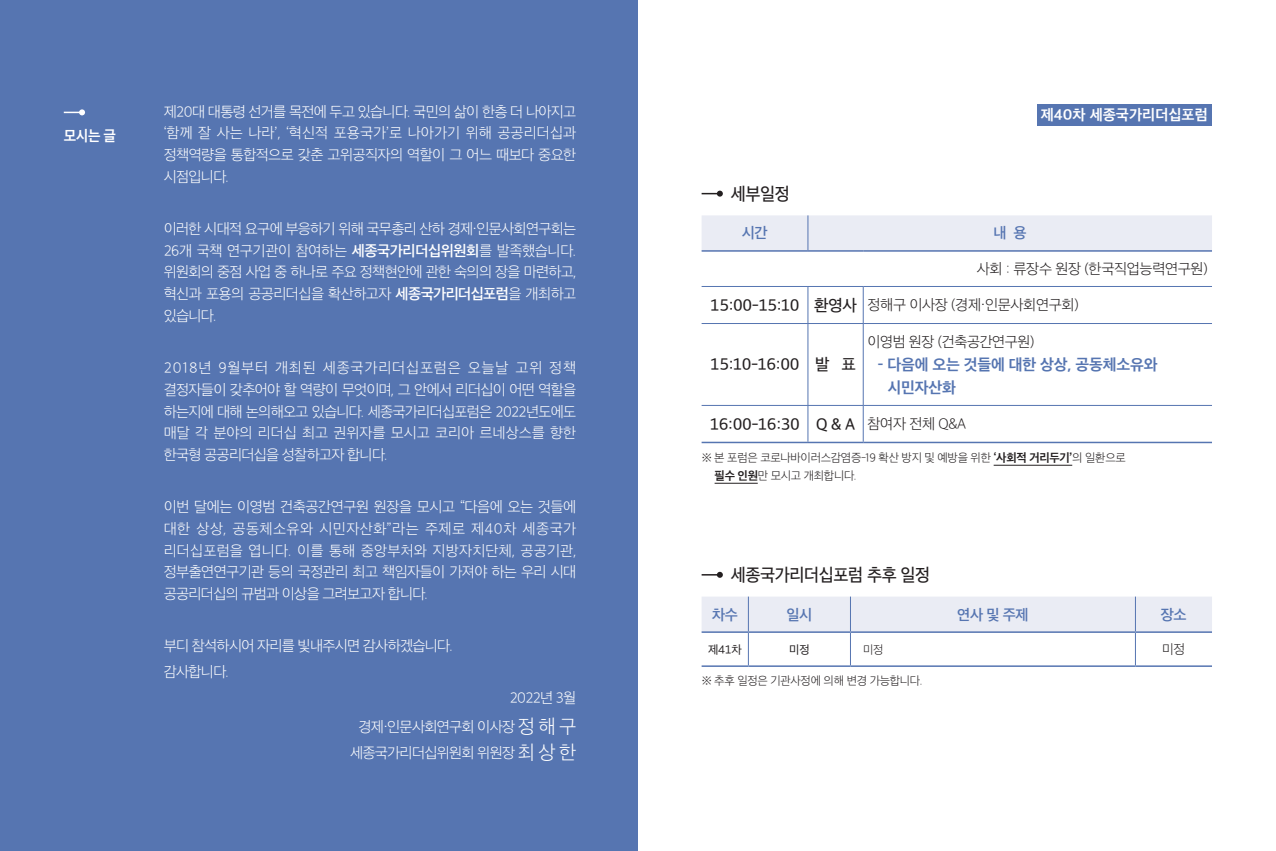
<style>
.page{position:relative;width:1276px;height:851px;background:#fff}
.page>*{position:absolute;margin:0;border:0;box-sizing:border-box;transform-origin:0 0}
.ÙÅÁ_Û{font:17.25px "SD Gothic Neoa e Md";letter-spacing:-.025em;color:#231f20;scale:.95 1}
.ÙÅÁ_Û-2{font:15.75px "SD Gothic Neoa Uni e Md";letter-spacing:-.025em;color:#231f20}
.ÙÅÁ_Û-3{font:15.75px "SD Gothic Neoa e Md";color:#231f20}
.ÙÅÁ_Û-4{font:15px/22.8px "SD Gothic Neoa g Bd";letter-spacing:-.01em;color:#5675b1}
.t1{font:14.25px/21.8px "SD Gothic Neoa b Ult Lt";letter-spacing:-.05em;color:#fff;text-align:justify}
.ÙÅÁ_Û-5{font:14.25px "SD Gothic Neoa b Ult Lt";letter-spacing:-.025em;color:#231f20}
.ÙÅÁ_Û-6{font:14.25px "SD Gothic Neoa f Sm";letter-spacing:-.025em;color:#5675b1}
.t2{font:14.25px "SD Gothic Neoa g Bd";color:#fff}
.t3{font:14.25px "SD Gothic Neoa g Bd";color:#fff;scale:.95 1}
.ÙÅÁ_Û-7{font:12.75px "SD Gothic Neoa b Ult Lt";color:#231f20}
.ÙÅÁ_Û-8{font:11.25px/18px "SD Gothic Neoa b Ult Lt";letter-spacing:-.025em;color:#231f20}
.ÙÅÁ_Û-9{font:11.25px "SD Gothic Neoa Uni d Rg";letter-spacing:-.025em;color:#231f20}
.s1{font-family:"SD Gothic Neoa f Sm"}
.s2{font-size:18.75px}
.s3{font-family:"SD Gothic Neoa g Bd"}
</style>
<div class="page">
<div style="left:0;top:0;width:638px;height:850px;background:#5675b1"></div>
<svg style="left:64px;top:109px;width:21px;height:6px"></svg>
<hr style="left:993px;top:465px;width:79px;height:1px;background:#231f20">
<hr style="left:714px;top:483px;width:44px;height:1px;background:#231f20">
<svg style="left:701px;top:191px;width:22px;height:6px"></svg>
<div style="left:702px;top:215px;width:510px;height:35px;background:#eaecf4"></div>
<hr style="left:807px;top:215px;width:1px;height:35px;background:#5675b1">
<hr style="left:701px;top:250px;width:107px;height:2px;background:#5675b1">
<hr style="left:808px;top:250px;width:55px;height:2px;background:#5675b1">
<hr style="left:863px;top:250px;width:349px;height:2px;background:#5675b1">
<hr style="left:701px;top:286px;width:107px;height:1px;background:#5675b1">
<hr style="left:701px;top:323px;width:107px;height:1px;background:#5675b1">
<hr style="left:701px;top:405px;width:107px;height:1px;background:#5675b1">
<hr style="left:807px;top:286px;width:1px;height:37px;background:#5675b1">
<hr style="left:807px;top:323px;width:1px;height:82px;background:#5675b1">
<hr style="left:807px;top:405px;width:1px;height:36px;background:#5675b1">
<hr style="left:808px;top:286px;width:55px;height:1px;background:#5675b1">
<hr style="left:808px;top:323px;width:55px;height:1px;background:#5675b1">
<hr style="left:808px;top:405px;width:55px;height:1px;background:#5675b1">
<hr style="left:863px;top:286px;width:1px;height:37px;background:#5675b1">
<hr style="left:863px;top:323px;width:1px;height:82px;background:#5675b1">
<hr style="left:863px;top:405px;width:1px;height:36px;background:#5675b1">
<hr style="left:863px;top:286px;width:349px;height:1px;background:#5675b1">
<hr style="left:863px;top:323px;width:349px;height:1px;background:#5675b1">
<hr style="left:863px;top:405px;width:349px;height:1px;background:#5675b1">
<hr style="left:701px;top:441px;width:107px;height:2px;background:#5675b1">
<hr style="left:808px;top:441px;width:55px;height:2px;background:#5675b1">
<hr style="left:863px;top:441px;width:349px;height:2px;background:#5675b1">
<svg style="left:701px;top:571px;width:22px;height:6px"></svg>
<div style="left:702px;top:596px;width:510px;height:35px;background:#eaecf4"></div>
<hr style="left:748px;top:632px;width:1px;height:33px;background:#5675b1">
<hr style="left:850px;top:632px;width:1px;height:33px;background:#5675b1">
<hr style="left:1135px;top:632px;width:1px;height:33px;background:#5675b1">
<hr style="left:748px;top:596px;width:1px;height:35px;background:#5675b1">
<hr style="left:850px;top:596px;width:1px;height:35px;background:#5675b1">
<hr style="left:1135px;top:596px;width:1px;height:35px;background:#5675b1">
<hr style="left:701px;top:631px;width:47px;height:1px;background:#5675b1">
<hr style="left:748px;top:631px;width:102px;height:1px;background:#5675b1">
<hr style="left:850px;top:631px;width:285px;height:1px;background:#5675b1">
<hr style="left:1135px;top:631px;width:77px;height:1px;background:#5675b1">
<hr style="left:701px;top:665px;width:47px;height:1px;background:#5675b1">
<hr style="left:748px;top:665px;width:102px;height:1px;background:#5675b1">
<hr style="left:850px;top:665px;width:285px;height:1px;background:#5675b1">
<hr style="left:1135px;top:665px;width:77px;height:1px;background:#5675b1">
<div style="left:1037px;top:104px;width:174px;height:21px;background:#5675b1"></div>
<p class="t3" style="left:64px;top:128px;width:57px">모시는 글</p>
<p class="t1" style="left:164px;top:100px;width:414px">제20대 대통령 선거를 목전에 두고 있습니다. 국민의 삶이 한층 더 나아지고 ‘함께 잘 사는 나라’, ‘혁신적 포용국가’로 나아가기 위해 공공리더십과 정책역량을 통합적으로 갖춘 고위공직자의 역할이 그 어느 때보다 중요한 시점입니다.</p>
<p class="t1" style="left:164px;top:218px;width:414px">이러한 시대적 요구에 부응하기 위해 국무총리 산하 경제·인문사회연구회는 26개 국책 연구기관이 참여하는 <span class="s1">세종국가리더십위원회</span>를 발족했습니다. 위원회의 중점 사업 중 하나로 주요 정책현안에 관한 숙의의 장을 마련하고, 혁신과 포용의 공공리더십을 확산하고자 <span class="s1">세종국가리더십포럼</span>을 개최하고 있습니다.</p>
<p class="t1" style="left:164px;top:357px;width:414px">2018년 9월부터 개최된 세종국가리더십포럼은 오늘날 고위 정책 결정자들이 갖추어야 할 역량이 무엇이며, 그 안에서 리더십이 어떤 역할을 하는지에 대해 논의해오고 있습니다. 세종국가리더십포럼은 2022년도에도 매달 각 분야의 리더십 최고 권위자를 모시고 코리아 르네상스를 향한 한국형 공공리더십을 성찰하고자 합니다.</p>
<p class="t1" style="left:164px;top:496px;width:414px">이번 달에는 이영범 건축공간연구원 원장을 모시고 “다음에 오는 것들에 대한 상상, 공동체소유와 시민자산화”라는 주제로 제40차 세종국가 리더십포럼을 엽니다. 이를 통해 중앙부처와 지방자치단체, 공공기관, 정부출연연구기관 등의 국정관리 최고 책임자들이 가져야 하는 우리 시대 공공리더십의 규범과 이상을 그려보고자 합니다.</p>
<p class="t1" style="left:164px;top:635px;width:291px">부디 참석하시어 자리를 빛내주시면 감사하겠습니다.</p>
<p class="t1" style="left:164px;top:661px;width:67px">감사합니다.</p>
<p class="t1" style="left:510px;top:687px;width:68px">2022년 3월</p>
<p class="t1" style="left:358px;top:715px;width:219px">경제·인문사회연구회 이사장 <span class="s2">정 해 구</span></p>
<p class="t1" style="left:350px;top:741px;width:228px">세종국가리더십위원회 위원장 <span class="s2">최 상 한</span></p>
<p class="t2" style="left:1041px;top:108px;width:168px">제40차 세종국가리더십포럼</p>
<p class="ÙÅÁ_Û" style="left:731px;top:185px;width:64px">세부일정</p>
<p class="ÙÅÁ_Û-6" style="left:742px;top:226px;width:27px">시간</p>
<p class="ÙÅÁ_Û-6" style="left:993px;top:226px;width:35px">내 용</p>
<p class="ÙÅÁ_Û-5" style="left:977px;top:261px;width:232px">사회 : 류장수 원장 (한국직업능력연구원)</p>
<p class="ÙÅÁ_Û-2" style="left:710px;top:297px;width:91px">15:00-15:10</p>
<p class="ÙÅÁ_Û-3" style="left:814px;top:297px;width:44px">환영사</p>
<p class="ÙÅÁ_Û-5" style="left:867px;top:298px;width:213px">정해구 이사장 (경제·인문사회연구회)</p>
<p class="ÙÅÁ_Û-2" style="left:710px;top:356px;width:91px">15:10-16:00</p>
<p class="ÙÅÁ_Û-3" style="left:815px;top:356px;width:42px">발 표</p>
<p class="ÙÅÁ_Û-5" style="left:867px;top:334px;width:168px">이영범 원장 (건축공간연구원)</p>
<p class="ÙÅÁ_Û-4" style="left:887px;top:353px;width:271px;text-indent:-10px">- 다음에 오는 것들에 대한 상상, 공동체소유와 시민자산화</p>
<p class="ÙÅÁ_Û-2" style="left:709px;top:416px;width:92px">16:00-16:30</p>
<p class="ÙÅÁ_Û-3" style="left:816px;top:416px;width:41px">Q &amp; A</p>
<p class="ÙÅÁ_Û-5" style="left:867px;top:417px;width:100px">참여자 전체 Q&amp;A</p>
<p class="ÙÅÁ_Û-8" style="left:714px;top:448px;width:413px;text-indent:-13px">※ 본 포럼은 코로나바이러스감염증-19 확산 방지 및 예방을 위한 <span class="s3">‘사회적 거리두기’</span>의 일환으로 <span class="s3">필수 인원</span>만 모시고 개최합니다.</p>
<p class="ÙÅÁ_Û" style="left:731px;top:566px;width:211px">세종국가리더십포럼 추후 일정</p>
<p class="ÙÅÁ_Û-6" style="left:712px;top:607px;width:27px">차수</p>
<p class="ÙÅÁ_Û-6" style="left:786px;top:607px;width:27px">일시</p>
<p class="ÙÅÁ_Û-6" style="left:957px;top:607px;width:73px">연사 및 주제</p>
<p class="ÙÅÁ_Û-6" style="left:1160px;top:607px;width:27px">장소</p>
<p class="ÙÅÁ_Û-9" style="left:708px;top:643px;width:35px">제41차</p>
<p class="ÙÅÁ_Û-9" style="left:789px;top:643px;width:22px">미정</p>
<p class="ÙÅÁ_Û-8" style="left:863px;top:640px;width:22px">미정</p>
<p class="ÙÅÁ_Û-7" style="left:1162px;top:642px;width:25px">미정</p>
<p class="ÙÅÁ_Û-8" style="left:701px;top:672px;width:222px">※ 추후 일정은 기관사정에 의해 변경 가능합니다.</p>
</div>
